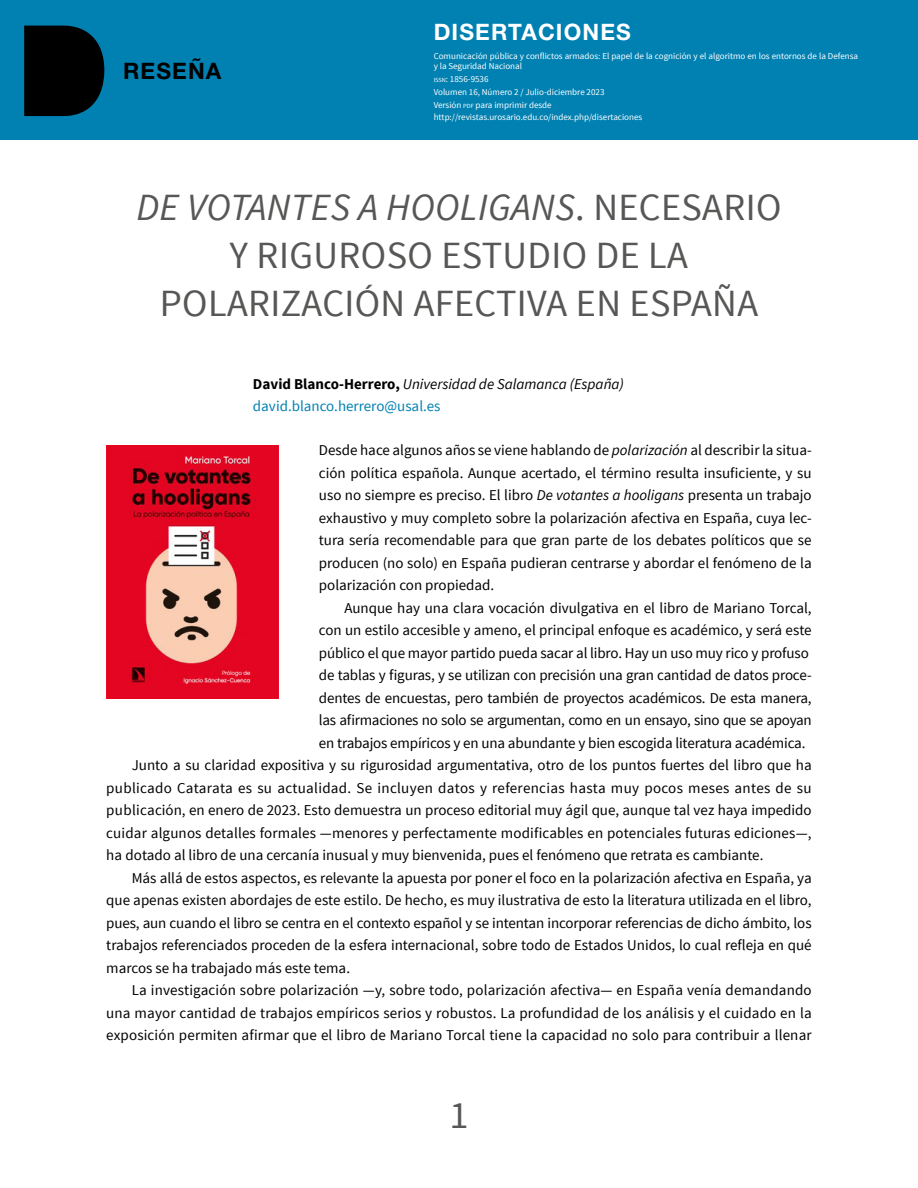
<style>
.page{position:relative;width:918px;height:1188px;background:#fff}
.page>*{position:absolute;margin:0;border:0;box-sizing:border-box;transform-origin:0 0}
.t1{font:38.4px/48px "Source Sans Pro";letter-spacing:.01em;color:#575756;text-align:center}
.t2{font:700 22.65px "Helvetica Neue LT Std";letter-spacing:.05em;color:#fff}
.t3{font:700 22.65px "Helvetica Neue LT Std";letter-spacing:.05em;color:#000}
.t4{font:15px/22.5px "Source Sans Pro";color:#000;text-align:justify}
.t5{font:15px "Source Sans Pro";letter-spacing:.02em;color:#000}
.t6{font:italic 15px/22.5px "Source Sans Pro";color:#000}
.t7{font:15px "Source Sans Pro";letter-spacing:-.02em;color:#000}
.t8{font:9px/12.8px "Source Sans Pro";color:#fff}
.s1{font-size:6.3px}
.s2{font-style:italic}
.s3{font-weight:700;font-style:normal}
.s4{font-style:normal;color:#0081b2}
</style>
<div class="page">
<div style="left:0;top:0;width:918px;height:139px;background:#0081b2"></div>
<svg style="left:24px;top:26px;width:80px;height:90px;background:#000b10"></svg>
<img style="left:106px;top:446px;width:172px;height:252px">
<h2 class="t3" style="left:123px;top:57px;width:100px">RESEÑA</h2>
<h2 class="t2" style="left:434px;top:18px;width:199px">DISERTACIONES</h2>
<p class="t8" style="left:434px;top:51px;width:426px;line-height:10.5px">Comunicación pública y conflictos armados: El papel de la cognición y el algoritmo en los entornos de la Defensa y la Seguridad Nacional</p>
<p class="t8" style="left:434px;top:73px;width:210px"><span class="s1">ISSN</span>: 1856-9536<br>Volumen 16, Número 2 / Julio-diciembre 2023<br>Versión <span class="s1">PDF</span> para imprimir desde http://revistas.urosario.edu.co/index.php/disertaciones</p>
<h1 class="t1" style="left:136px;top:184px;width:647px"><span class="s2">DE VOTANTES A HOOLIGANS</span>. NECESARIO<br>Y RIGUROSO ESTUDIO DE LA<br>POLARIZACIÓN AFECTIVA EN ESPAÑA</h1>
<p class="t6" style="left:253px;top:373px;width:373px"><span class="s3">David Blanco-Herrero,</span> Universidad de Salamanca (España) <span class="s4">david.blanco.herrero@usal.es</span></p>
<p class="t4" style="left:319px;top:439px;width:494px">Desde hace algunos años se viene hablando de <span class="s2">polarización</span> al describir la situa&shy;ción política española. Aunque acertado, el término resulta insuficiente, y su uso no siempre es preciso. El libro <span class="s2">De votantes a hooligans</span> presenta un trabajo exhaustivo y muy completo sobre la polarización afectiva en España, cuya lec&shy;tura sería recomendable para que gran parte de los debates políticos que se producen (no solo) en España pudieran centrarse y abordar el fenómeno de la polarización con propiedad.</p>
<p class="t4" style="left:344px;top:597px;width:469px">Aunque hay una clara vocación divulgativa en el libro de Mariano Torcal,</p>
<p class="t4" style="left:319px;top:619px;width:494px">con un estilo accesible y ameno, el principal enfoque es académico, y será este</p>
<p class="t4" style="left:319px;top:642px;width:492px">público el que mayor partido pueda sacar al libro. Hay un uso muy rico y profuso</p>
<p class="t4" style="left:319px;top:664px;width:494px">de tablas y figuras, y se utilizan con precisión una gran cantidad de datos proce-</p>
<p class="t4" style="left:319px;top:687px;width:494px">dentes de encuestas, pero también de proyectos académicos. De esta manera,</p>
<p class="t7" style="left:319px;top:711px;width:494px">las afirmaciones no solo se argumentan, como en un ensayo, sino que se apoyan</p>
<p class="t4" style="left:319px;top:732px;width:488px">en trabajos empíricos y en una abundante y bien escogida literatura académica.</p>
<p class="t4" style="left:132px;top:754px;width:681px">Junto a su claridad expositiva y su rigurosidad argumentativa, otro de los puntos fuertes del libro que ha</p>
<p class="t5" style="left:106px;top:778px;width:707px">publicado Catarata es su actualidad. Se incluyen datos y referencias hasta muy pocos meses antes de su</p>
<p class="t4" style="left:106px;top:799px;width:707px">publicación, en enero de 2023. Esto demuestra un proceso editorial muy ágil que, aunque tal vez haya impedido</p>
<p class="t4" style="left:106px;top:822px;width:707px">cuidar algunos detalles formales —menores y perfectamente modificables en potenciales futuras ediciones—,</p>
<p class="t4" style="left:106px;top:844px;width:659px">ha dotado al libro de una cercanía inusual y muy bienvenida, pues el fenómeno que retrata es cambiante.</p>
<p class="t4" style="left:132px;top:867px;width:681px">Más allá de estos aspectos, es relevante la apuesta por poner el foco en la polarización afectiva en España, ya</p>
<p class="t4" style="left:106px;top:889px;width:707px">que apenas existen abordajes de este estilo. De hecho, es muy ilustrativa de esto la literatura utilizada en el libro,</p>
<p class="t4" style="left:106px;top:912px;width:707px">pues, aun cuando el libro se centra en el contexto español y se intentan incorporar referencias de dicho ámbito, los</p>
<p class="t4" style="left:106px;top:934px;width:707px">trabajos referenciados proceden de la esfera internacional, sobre todo de Estados Unidos, lo cual refleja en qué</p>
<p class="t4" style="left:106px;top:957px;width:245px">marcos se ha trabajado más este tema.</p>
<p class="t4" style="left:132px;top:979px;width:681px">La investigación sobre polarización —y, sobre todo, polarización afectiva— en España venía demandando</p>
<p class="t4" style="left:106px;top:1002px;width:707px">una mayor cantidad de trabajos empíricos serios y robustos. La profundidad de los análisis y el cuidado en la</p>
<p class="t4" style="left:106px;top:1024px;width:707px">exposición permiten afirmar que el libro de Mariano Torcal tiene la capacidad no solo para contribuir a llenar</p>
<h1 class="t1" style="left:449px;top:1092px;width:21px">1</h1>
</div>
